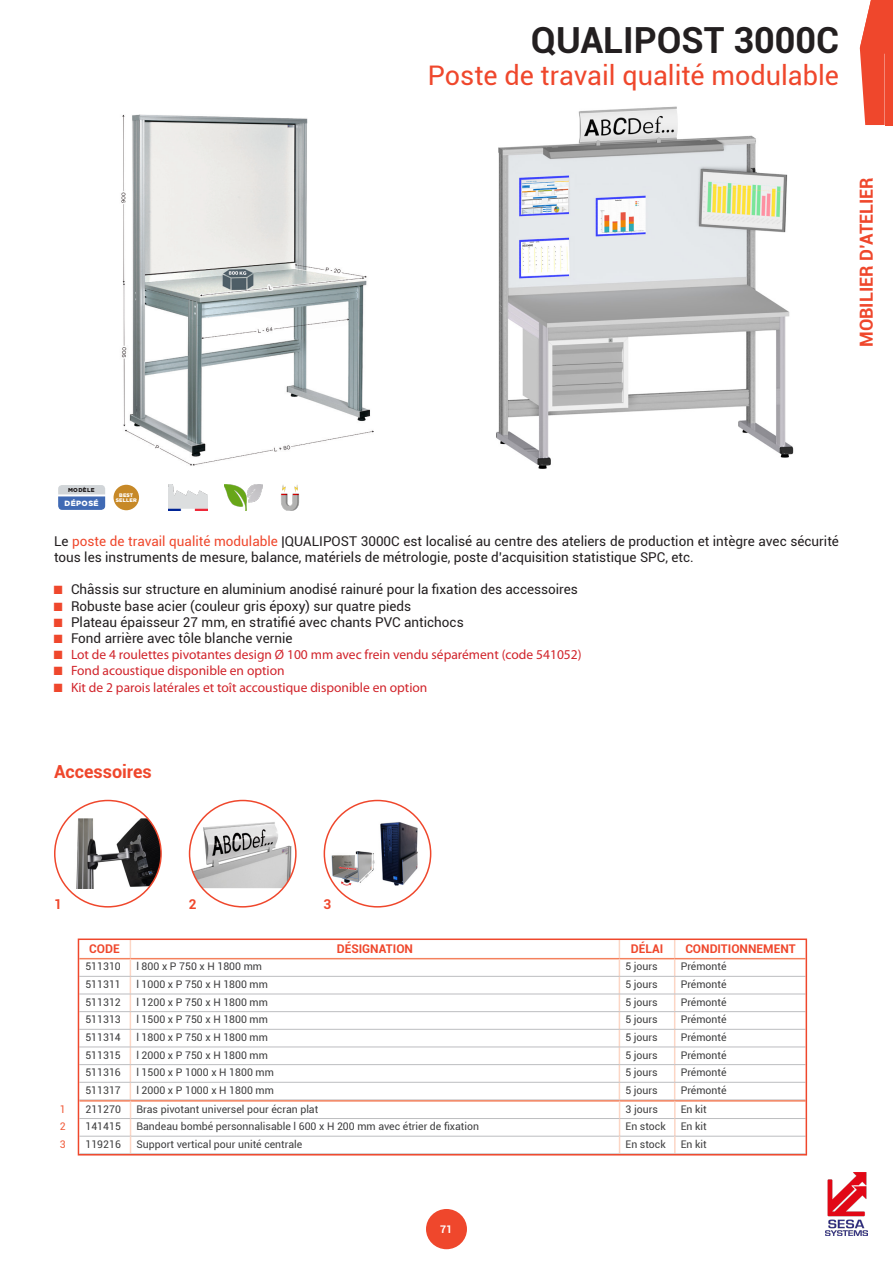
<style>
.page{position:relative;width:893px;height:1263px;background:#fff}
.page>*{position:absolute;margin:0;border:0;box-sizing:border-box;transform-origin:0 0}
.t1{font:700 36px "Roboto";color:#231f20}
.t2{font:27px "Roboto";color:#ef472c}
.t3{font:700 18px "Roboto";color:#ef472c}
.t4{font:13.5px/16.2px "Roboto";color:#231f20}
.t5{font:13.5px "Myriad Pro";color:#d1232a}
.t6{font:700 13.5px "Roboto";color:#ef472c}
.t7{font:700 12px "Roboto";color:#ef472c}
.t8{font:10.5px "Roboto";color:#3e3e3f}
.t9{font:10.5px "Roboto";color:#f15b3a}
.t10{font:700 10.5px "Roboto";color:#fff}
.t11{font:900 7.65px "Gotham";letter-spacing:.05em;color:#fff}
.t12{font:900 5.7px "Gotham";letter-spacing:.05em;color:#231f20}
.t13{font:900 5.1px/5.1px "Gotham";letter-spacing:.025em;color:#fff;text-align:center}
.s1{color:#ef472c}
.s2{font-family:"Courier New";color:#ef472c}
</style>
<div class="page">
<div style="left:426px;top:1209px;width:41px;height:40px;background:#ef472c;border-radius:50%"></div>
<img style="left:826px;top:1172px;width:42px;height:63px">
<svg style="left:860px;top:0;width:33px;height:125px;background:#f05c44"></svg>
<img style="left:121px;top:114px;width:253px;height:352px">
<img style="left:496px;top:106px;width:298px;height:363px">
<svg style="left:58px;top:485px;width:47px;height:25px"></svg>
<div style="left:114px;top:485px;width:25px;height:25px;background:#c78928;border-radius:50%"></div>
<img style="left:169px;top:485px;width:38px;height:25px">
<img style="left:224px;top:485px;width:38px;height:25px">
<img style="left:281px;top:485px;width:19px;height:25px">
<img style="left:55px;top:818px;width:106px;height:71px">
<div style="left:54px;top:800px;width:108px;height:107px;border:2px solid #ef472c;border-radius:50%"></div>
<img style="left:190px;top:819px;width:106px;height:69px">
<div style="left:189px;top:800px;width:108px;height:107px;border:2px solid #ef472c;border-radius:50%"></div>
<img style="left:324px;top:816px;width:107px;height:75px">
<div style="left:324px;top:800px;width:107px;height:107px;border:2px solid #ef472c;border-radius:50%"></div>
<svg style="left:77px;top:938px;width:731px;height:218px"></svg>
<h1 class="t1" style="left:531px;top:14px;width:310px">QUALIPOST 3000C</h1>
<h2 class="t2" style="left:428px;top:56px;width:412px">Poste de travail qualité modulable</h2>
<h3 class="t3" style="left:854px;top:347px;width:171px;rotate:-90deg">MOBILIER D’ATELIER</h3>
<p class="t12" style="left:68px;top:486px;width:28px">MODÈLE</p>
<p class="t11" style="left:65px;top:498px;width:36px">DÉPOSÉ</p>
<p class="t13" style="left:116px;top:492px;width:22px">BEST<br>SELLER</p>
<p class="t4" style="left:54px;top:532px;width:786px">Le <span class="s1">poste de travail qualité modulable</span> |QUALIPOST 3000C est localisé au centre des ateliers de production et intègre avec sécurité tous les instruments de mesure, balance, matériels de métrologie, poste d’acquisition statistique SPC, etc.</p>
<p class="t4" style="left:54px;top:581px;width:526px"><span class="s2">■</span> Châssis sur structure en aluminium anodisé rainuré pour la fixation des accessoires</p>
<p class="t4" style="left:54px;top:597px;width:359px"><span class="s2">■</span> Robuste base acier (couleur gris époxy) sur quatre pieds</p>
<p class="t4" style="left:54px;top:613px;width:411px"><span class="s2">■</span> Plateau épaisseur 27 mm, en stratifié avec chants PVC antichocs</p>
<p class="t4" style="left:54px;top:630px;width:240px"><span class="s2">■</span> Fond arrière avec tôle blanche vernie</p>
<p class="t5" style="left:54px;top:646px;width:529px"><span class="s2">■</span> Lot de 4 roulettes pivotantes design Ø 100 mm avec frein vendu séparément (code 541052)</p>
<p class="t5" style="left:54px;top:662px;width:232px"><span class="s2">■</span> Fond acoustique disponible en option</p>
<p class="t5" style="left:54px;top:679px;width:375px"><span class="s2">■</span> Kit de 2 parois latérales et toît accoustique disponible en option</p>
<h3 class="t3" style="left:54px;top:759px;width:99px">Accessoires</h3>
<p class="t6" style="left:54px;top:894px;width:9px">1</p>
<p class="t6" style="left:189px;top:894px;width:9px">2</p>
<p class="t6" style="left:324px;top:894px;width:9px">3</p>
<p class="t7" style="left:89px;top:940px;width:32px">CODE</p>
<p class="t7" style="left:337px;top:940px;width:78px">DÉSIGNATION</p>
<p class="t7" style="left:631px;top:940px;width:34px">DÉLAI</p>
<p class="t7" style="left:685px;top:940px;width:112px">CONDITIONNEMENT</p>
<p class="t8" style="left:85px;top:959px;width:37px">511310</p>
<p class="t8" style="left:136px;top:959px;width:127px">l 800 x P 750 x H 1800 mm</p>
<p class="t8" style="left:625px;top:959px;width:34px">5 jours</p>
<p class="t8" style="left:681px;top:959px;width:47px">Prémonté</p>
<p class="t8" style="left:85px;top:977px;width:37px">511311</p>
<p class="t8" style="left:136px;top:977px;width:133px">l 1000 x P 750 x H 1800 mm</p>
<p class="t8" style="left:625px;top:977px;width:34px">5 jours</p>
<p class="t8" style="left:681px;top:977px;width:47px">Prémonté</p>
<p class="t8" style="left:85px;top:994px;width:37px">511312</p>
<p class="t8" style="left:136px;top:994px;width:133px">l 1200 x P 750 x H 1800 mm</p>
<p class="t8" style="left:625px;top:994px;width:34px">5 jours</p>
<p class="t8" style="left:681px;top:994px;width:47px">Prémonté</p>
<p class="t8" style="left:85px;top:1012px;width:37px">511313</p>
<p class="t8" style="left:136px;top:1012px;width:133px">l 1500 x P 750 x H 1800 mm</p>
<p class="t8" style="left:625px;top:1012px;width:34px">5 jours</p>
<p class="t8" style="left:681px;top:1012px;width:47px">Prémonté</p>
<p class="t8" style="left:85px;top:1030px;width:37px">511314</p>
<p class="t8" style="left:136px;top:1030px;width:133px">l 1800 x P 750 x H 1800 mm</p>
<p class="t8" style="left:625px;top:1030px;width:34px">5 jours</p>
<p class="t8" style="left:681px;top:1030px;width:47px">Prémonté</p>
<p class="t8" style="left:85px;top:1047px;width:37px">511315</p>
<p class="t8" style="left:136px;top:1047px;width:133px">l 2000 x P 750 x H 1800 mm</p>
<p class="t8" style="left:625px;top:1047px;width:34px">5 jours</p>
<p class="t8" style="left:681px;top:1047px;width:47px">Prémonté</p>
<p class="t8" style="left:85px;top:1065px;width:37px">511316</p>
<p class="t8" style="left:136px;top:1065px;width:139px">l 1500 x P 1000 x H 1800 mm</p>
<p class="t8" style="left:625px;top:1065px;width:34px">5 jours</p>
<p class="t8" style="left:681px;top:1065px;width:47px">Prémonté</p>
<p class="t8" style="left:85px;top:1083px;width:37px">511317</p>
<p class="t8" style="left:136px;top:1083px;width:139px">l 2000 x P 1000 x H 1800 mm</p>
<p class="t8" style="left:625px;top:1083px;width:34px">5 jours</p>
<p class="t8" style="left:681px;top:1083px;width:47px">Prémonté</p>
<p class="t9" style="left:60px;top:1101px;width:7px">1</p>
<p class="t8" style="left:85px;top:1101px;width:37px">211270</p>
<p class="t8" style="left:137px;top:1101px;width:183px">Bras pivotant universel pour écran plat</p>
<p class="t8" style="left:625px;top:1101px;width:34px">3 jours</p>
<p class="t8" style="left:681px;top:1101px;width:27px">En kit</p>
<p class="t9" style="left:60px;top:1119px;width:7px">2</p>
<p class="t8" style="left:85px;top:1119px;width:37px">141415</p>
<p class="t8" style="left:137px;top:1119px;width:344px">Bandeau bombé personnalisable l 600 x H 200 mm avec étrier de fixation</p>
<p class="t8" style="left:625px;top:1119px;width:42px">En stock</p>
<p class="t8" style="left:681px;top:1119px;width:27px">En kit</p>
<p class="t9" style="left:60px;top:1137px;width:7px">3</p>
<p class="t8" style="left:85px;top:1137px;width:37px">119216</p>
<p class="t8" style="left:137px;top:1137px;width:167px">Support vertical pour unité centrale</p>
<p class="t8" style="left:625px;top:1137px;width:42px">En stock</p>
<p class="t8" style="left:681px;top:1137px;width:27px">En kit</p>
<p class="t10" style="left:440px;top:1222px;width:14px">71</p>
</div>
